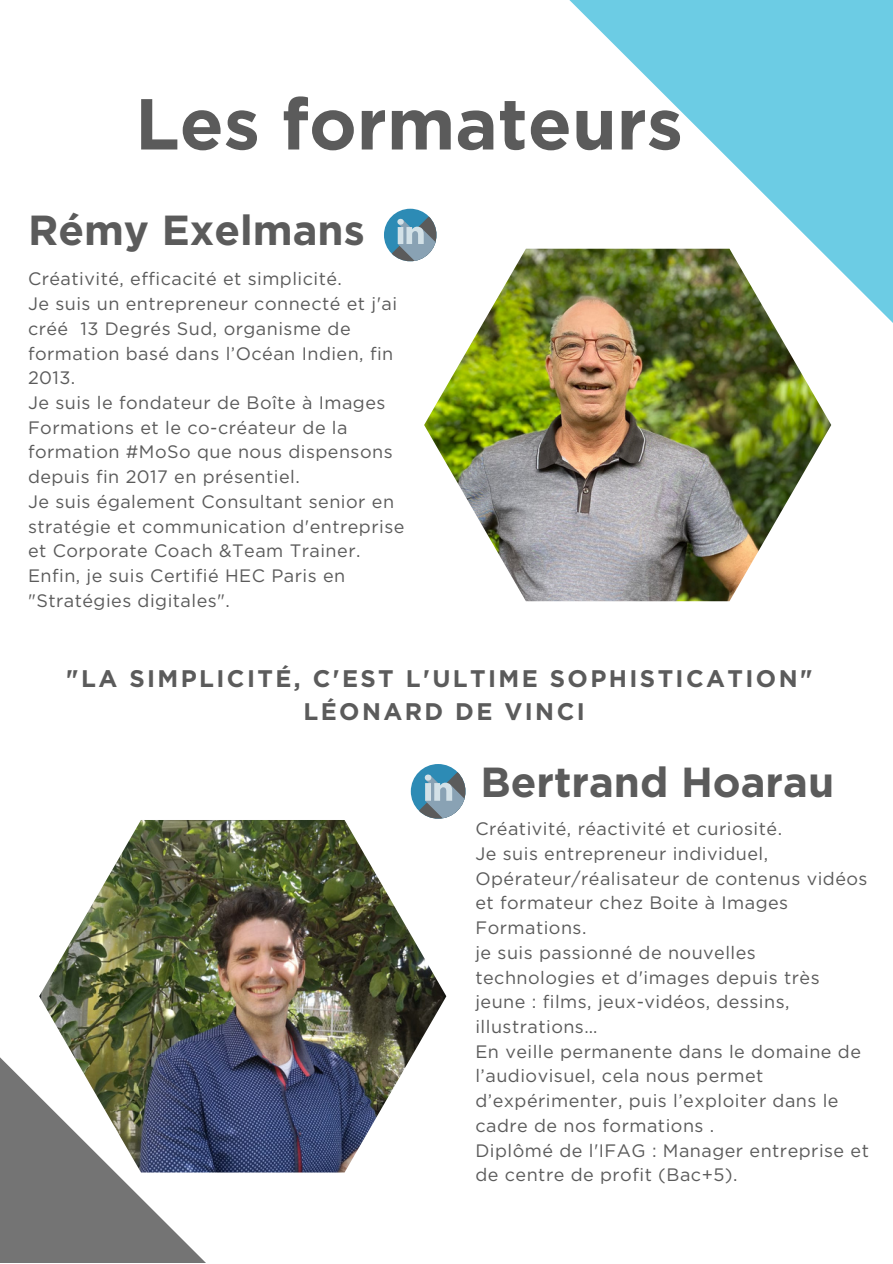
<style>
.page{position:relative;width:893px;height:1264px;background:#fff}
.page>*{position:absolute;margin:0;border:0;box-sizing:border-box;transform-origin:0 0}
.t1{font:700 72px "Gotham";color:#5b5b5b}
.t2{font:700 42px "Gotham";color:#5b5b5b}
.t3{font:700 24px "Gotham";letter-spacing:.1em;color:#5b5b5b}
.t4{font:18px/24.8px "Gotham";letter-spacing:.025em;color:#5b5b5b}
</style>
<div class="page">
<svg style="left:526px;top:0;width:366px;height:322px;fill:#6ccce4"></svg>
<svg style="left:0;top:792px;width:447px;height:470px"></svg>
<img style="left:39px;top:820px;width:407px;height:352px">
<img style="left:424px;top:249px;width:407px;height:352px">
<div style="left:384px;top:209px;width:52px;height:52px;background:#2d8bb5;border-radius:50%"></div>
<svg style="left:391px;top:216px;width:48px;height:48px"></svg>
<div style="left:411px;top:764px;width:54px;height:54px;background:#2d8bb5;border-radius:50%"></div>
<svg style="left:419px;top:772px;width:47px;height:49px"></svg>
<p class="t1" style="left:135px;top:92px;width:549px">Les formateurs</p>
<p class="t2" style="left:28px;top:211px;width:338px">Rémy Exelmans</p>
<p class="t4" style="left:28px;top:267px;width:315px">Créativité, efficacité et simplicité.</p>
<p class="t4" style="left:28px;top:292px;width:371px">Je suis un entrepreneur connecté et j'ai créé 13 Degrés Sud, organisme de formation basé dans l’Océan Indien, fin<br>2013.</p>
<p class="t4" style="left:28px;top:391px;width:366px">Je suis le fondateur de Boîte à Images Formations et le co-créateur de la formation #MoSo que nous dispensons depuis fin 2017 en présentiel.</p>
<p class="t4" style="left:28px;top:490px;width:378px">Je suis également Consultant senior en stratégie et communication d'entreprise et Corporate Coach &amp;Team Trainer.</p>
<p class="t4" style="left:28px;top:564px;width:319px">Enfin, je suis Certifié HEC Paris en "Stratégies digitales".</p>
<p class="t3" style="left:66px;top:668px;width:747px">"LA SIMPLICITÉ, C'EST L'ULTIME SOPHISTICATION"</p>
<p class="t3" style="left:303px;top:700px;width:283px">LÉONARD DE VINCI</p>
<p class="t2" style="left:480px;top:763px;width:355px">Bertrand Hoarau</p>
<p class="t4" style="left:475px;top:817px;width:308px">Créativité, réactivité et curiosité.</p>
<p class="t4" style="left:475px;top:842px;width:393px">Je suis entrepreneur individuel,<br>Opérateur/réalisateur de contenus vidéos et formateur chez Boite à Images<br>Formations.</p>
<p class="t4" style="left:475px;top:941px;width:346px">je suis passionné de nouvelles technologies et d'images depuis très jeune : films, jeux-vidéos, dessins, illustrations…</p>
<p class="t4" style="left:475px;top:1039px;width:387px">En veille permanente dans le domaine de l’audiovisuel, cela nous permet d’expérimenter, puis l’exploiter dans le cadre de nos formations .</p>
<p class="t4" style="left:475px;top:1138px;width:395px">Diplômé de l'IFAG : Manager entreprise et de centre de profit (Bac+5).</p>
</div>
